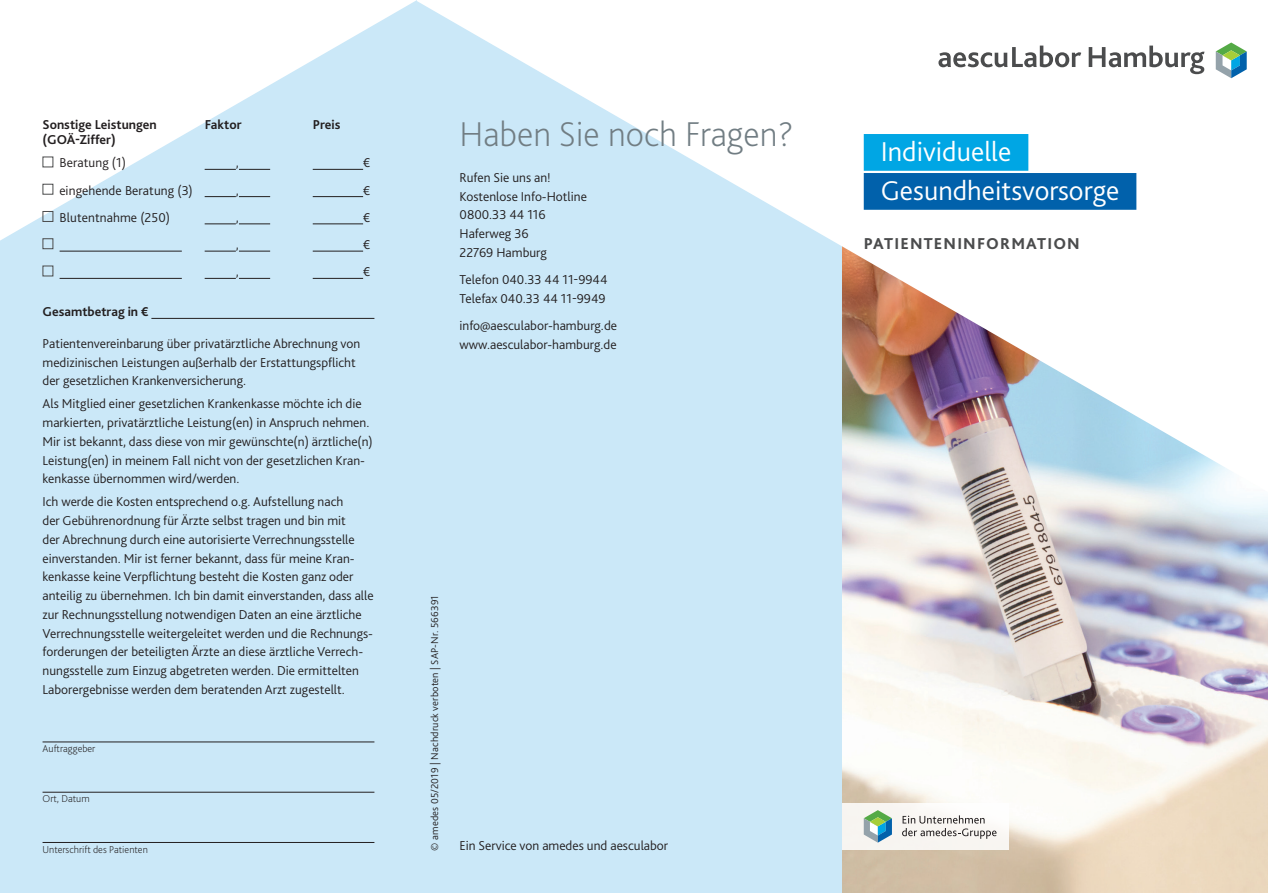
<style>
.page{position:relative;width:1268px;height:893px;background:#fff}
.page>*{position:absolute;margin:0;border:0;box-sizing:border-box;transform-origin:0 0}
.t1{font:200 36px "Bliss Pro";color:#717d83}
.t2{font:300 28.5px/39px "Bliss Pro";color:#fff}
.t3{font:800 16.5px "Bliss Pro";letter-spacing:.07em;color:#4b4c4d}
.t4{font:300 13.5px/18.8px "Bliss Pro";color:#231f20}
.t5{font:700 13.5px "Bliss Pro";color:#231f20}
.t6{font:300 10.5px "Bliss Pro";letter-spacing:.015em;color:#231f20}
.t7{font:200 10.5px "Bliss Pro";color:#231f20}
</style>
<div class="page">
<div style="left:417px;top:0;width:425px;height:893px;background:#cbe8f8"></div>
<img style="left:842px;top:492px;width:425px;height:401px">
<div style="left:842px;top:803px;width:167px;height:47px;background:#f8f5f1"></div>
<svg style="left:863px;top:810px;width:28px;height:33px"></svg>
<svg style="left:902px;top:815px;width:94px;height:24px"></svg>
<svg style="left:417px;top:0;width:830px;height:492px"></svg>
<div style="left:0;top:0;width:417px;height:893px;background:#cbe8f8"></div>
<svg style="left:0;top:0;width:417px;height:241px"></svg>
<hr style="left:205px;top:169px;width:31px;height:1px;background:#231f20">
<hr style="left:239px;top:169px;width:31px;height:1px;background:#231f20">
<hr style="left:313px;top:169px;width:50px;height:1px;background:#231f20">
<hr style="left:205px;top:196px;width:31px;height:1px;background:#231f20">
<hr style="left:239px;top:196px;width:31px;height:1px;background:#231f20">
<hr style="left:313px;top:196px;width:50px;height:1px;background:#231f20">
<hr style="left:205px;top:224px;width:31px;height:1px;background:#231f20">
<hr style="left:239px;top:224px;width:31px;height:1px;background:#231f20">
<hr style="left:313px;top:224px;width:50px;height:1px;background:#231f20">
<hr style="left:60px;top:251px;width:122px;height:1px;background:#231f20">
<hr style="left:205px;top:251px;width:31px;height:1px;background:#231f20">
<hr style="left:239px;top:251px;width:31px;height:1px;background:#231f20">
<hr style="left:313px;top:251px;width:50px;height:1px;background:#231f20">
<hr style="left:60px;top:278px;width:122px;height:1px;background:#231f20">
<hr style="left:205px;top:278px;width:31px;height:1px;background:#231f20">
<hr style="left:239px;top:278px;width:31px;height:1px;background:#231f20">
<hr style="left:313px;top:278px;width:50px;height:1px;background:#231f20">
<hr style="left:151px;top:318px;width:223px;height:1px;background:#231f20">
<hr style="left:43px;top:742px;width:331px;height:1px;background:#231f20">
<hr style="left:43px;top:792px;width:331px;height:1px;background:#231f20">
<hr style="left:43px;top:842px;width:331px;height:1px;background:#231f20">
<div style="left:43px;top:184px;width:10px;height:11px;border:1px solid #4b4c4d"></div>
<div style="left:43px;top:211px;width:10px;height:11px;border:1px solid #4b4c4d"></div>
<div style="left:43px;top:238px;width:10px;height:11px;border:1px solid #4b4c4d"></div>
<div style="left:863px;top:134px;width:165px;height:37px;background:#00a6e4"></div>
<div style="left:863px;top:173px;width:273px;height:37px;background:#0161ab"></div>
<svg style="left:938px;top:46px;width:143px;height:21px"></svg>
<svg style="left:1088px;top:46px;width:116px;height:28px"></svg>
<svg style="left:1215px;top:43px;width:31px;height:35px"></svg>
<p class="t5" style="left:43px;top:116px;width:116px">Sonstige Leistungen</p>
<p class="t5" style="left:205px;top:116px;width:38px">Faktor</p>
<p class="t5" style="left:313px;top:116px;width:29px">Preis</p>
<p class="t5" style="left:43px;top:131px;width:75px">(GOÄ-Ziffer)</p>
<p class="t4" style="left:60px;top:153px;width:68px">Beratung (1)</p>
<p class="t4" style="left:236px;top:153px;width:5px">,</p>
<p class="t4" style="left:59px;top:181px;width:135px">eingehende Beratung (3)</p>
<p class="t4" style="left:236px;top:181px;width:5px">,</p>
<p class="t4" style="left:60px;top:208px;width:112px">Blutentnahme (250)</p>
<p class="t4" style="left:236px;top:208px;width:5px">,</p>
<p class="t4" style="left:236px;top:235px;width:5px">,</p>
<p class="t4" style="left:236px;top:262px;width:5px">,</p>
<p class="t4" style="left:363px;top:153px;width:9px">€</p>
<p class="t4" style="left:363px;top:181px;width:9px">€</p>
<p class="t4" style="left:363px;top:208px;width:9px">€</p>
<p class="t4" style="left:363px;top:235px;width:9px">€</p>
<p class="t4" style="left:363px;top:262px;width:9px">€</p>
<p class="t5" style="left:43px;top:303px;width:107px">Gesamtbetrag in €</p>
<p class="t4" style="left:43px;top:334px;width:319px">Patientenvereinbarung über privatärztliche Abrechnung von medizinischen Leistungen außerhalb der Erstattungspflicht der gesetzlichen Krankenversicherung.</p>
<p class="t4" style="left:43px;top:394px;width:332px">Als Mitglied einer gesetzlichen Krankenkasse möchte ich die markierten, privatärztliche Leistung(en) in Anspruch nehmen.<br>Mir ist bekannt, dass diese von mir gewünschte(n) ärztliche(n)<br>Leistung(en) in meinem Fall nicht von der gesetzlichen Kran&shy;kenkasse übernommen wird/werden.</p>
<p class="t4" style="left:43px;top:492px;width:332px">Ich werde die Kosten entsprechend o.g. Aufstellung nach<br>der Gebührenordnung für Ärzte selbst tragen und bin mit<br>der Abrechnung durch eine autorisierte Verrechnungsstelle einverstanden. Mir ist ferner bekannt, dass für meine Kran&shy;kenkasse keine Verpflichtung besteht die Kosten ganz oder anteilig zu übernehmen. Ich bin damit einverstanden, dass alle zur Rechnungsstellung notwendigen Daten an eine ärztliche Verrechnungsstelle weitergeleitet werden und die Rechnungs&shy;forderungen der beteiligten Ärzte an diese ärztliche Verrech&shy;nungsstelle zum Einzug abgetreten werden. Die ermittelten Laborergebnisse werden dem beratenden Arzt zugestellt.</p>
<p class="t7" style="left:43px;top:742px;width:54px">Auftraggeber</p>
<p class="t7" style="left:43px;top:792px;width:49px">Ort, Datum</p>
<p class="t7" style="left:43px;top:843px;width:107px">Unterschrift des Patienten</p>
<h1 class="t1" style="left:459px;top:112px;width:335px">Haben Sie noch Fragen?</h1>
<p class="t4" style="left:459px;top:168px;width:129px">Rufen Sie uns an!<br>Kostenlose Info-Hotline<br>0800.33 44 116<br>Haferweg 36<br>22769 Hamburg</p>
<p class="t4" style="left:459px;top:270px;width:149px">Telefon 040.33 44 11-9944<br>Telefax 040.33 44 11-9949</p>
<p class="t4" style="left:459px;top:316px;width:159px">info@aesculabor-hamburg.de www.aesculabor-hamburg.de</p>
<p class="t6" style="left:428px;top:851px;width:257px;rotate:-90deg">© amedes 05/2019 | Nachdruck verboten | SAP-Nr. 566391</p>
<p class="t4" style="left:459px;top:836px;width:210px">Ein Service von amedes und aesculabor</p>
<h2 class="t2" style="left:880px;top:132px;width:240px">Individuelle<br>Gesundheitsvorsorge</h2>
<p class="t3" style="left:863px;top:233px;width:217px">PATIENTENINFORMATION</p>
</div>
